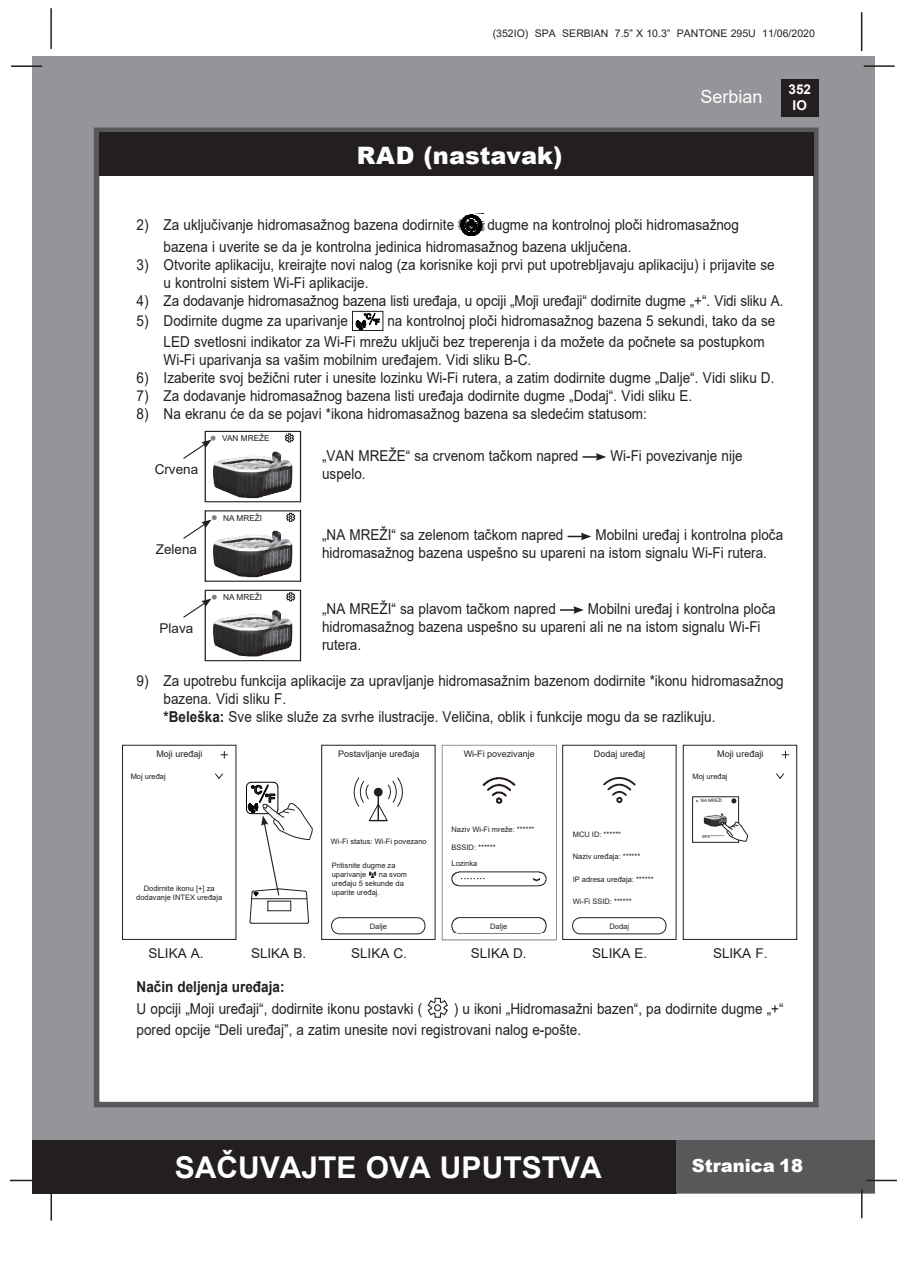
<style>
.page{position:relative;width:897px;height:1264px;background:#fff}
.page>*{position:absolute;margin:0;border:0;box-sizing:border-box;transform-origin:0 0}
.t1{font:700 30px "Arial";color:#fff}
.t2{font:900 24px "Arial";color:#fff}
.t3{font:900 18px "Arial";color:#fff}
.t4{font:18px "Arial";color:#fff}
.t5{font:15px/18px "Arial";color:#231f20;scale:.9 1}
.t6{font:700 15px "Arial";color:#231f20;scale:.9 1}
.t7{font:13.5px "Arial";color:#231f20}
.t8{font:700 13.5px/16.2px "Arial";color:#fff;text-align:center}
.t9{font:10.5px "Arial";color:#231f20}
.t10{font:9px "Arial";color:#231f20}
.t11{font:8.25px "Arial";color:#231f20}
.t12{font:7.5px/9px "Arial";color:#231f20}
.t13{font:4.5px "Arial";color:#231f20}
.t14{font:4.2px "Arial";color:#231f20}
.s1{font-weight:700}
</style>
<div class="page">
<div style="left:33px;top:56px;width:842px;height:1137px;background:#939598"></div>
<div style="left:780px;top:79px;width:38px;height:38px;background:#231f20"></div>
<hr style="left:863px;top:65px;width:31px;height:2px;background:#231f20">
<hr style="left:50px;top:8px;width:2px;height:41px;background:#231f20">
<hr style="left:860px;top:12px;width:2px;height:39px;background:#231f20">
<div style="left:33px;top:1140px;width:644px;height:53px;background:#231f20"></div>
<div style="left:676px;top:1140px;width:199px;height:53px;background:#57585a"></div>
<hr style="left:865px;top:1179px;width:31px;height:2px;background:#231f20">
<hr style="left:860px;top:1189px;width:2px;height:29px;background:#231f20">
<hr style="left:50px;top:1190px;width:2px;height:30px;background:#231f20">
<hr style="left:10px;top:1179px;width:31px;height:2px;background:#231f20">
<hr style="left:11px;top:65px;width:31px;height:2px;background:#231f20">
<div style="left:94px;top:128px;width:724px;height:979px;background:#fff;border:6px solid #57585a"></div>
<div style="left:99px;top:132px;width:714px;height:44px;background:#231f20"></div>
<svg style="left:458px;top:214px;width:25px;height:22px"></svg>
<div style="left:461px;top:215px;width:20px;height:20px;border:1px solid #000;border-radius:50%"></div>
<div style="left:463px;top:217px;width:16px;height:16px;border:1px solid #000;border-radius:50%"></div>
<div style="left:352px;top:311px;width:31px;height:20px;border:1px solid #231f20"></div>
<svg style="left:356px;top:313px;width:23px;height:17px"></svg>
<svg style="left:582px;top:453px;width:24px;height:8px"></svg>
<svg style="left:567px;top:532px;width:24px;height:8px"></svg>
<svg style="left:560px;top:606px;width:23px;height:8px"></svg>
<svg style="left:427px;top:997px;width:21px;height:21px"></svg>
<img style="left:441px;top:744px;width:116px;height:197px">
<svg style="left:603px;top:777px;width:33px;height:26px"></svg>
<div style="left:572px;top:917px;width:94px;height:17px;border:1px solid #231f20;border-radius:8px"></div>
<div style="left:562px;top:745px;width:114px;height:194px;border:1px solid #231f20"></div>
<div style="left:331px;top:917px;width:94px;height:17px;border:1px solid #231f20;border-radius:8px"></div>
<div style="left:321px;top:745px;width:114px;height:194px;border:1px solid #231f20"></div>
<svg style="left:353px;top:777px;width:50px;height:44px"></svg>
<svg style="left:368px;top:871px;width:8px;height:7px"></svg>
<svg style="left:246px;top:782px;width:67px;height:142px"></svg>
<div style="left:122px;top:745px;width:114px;height:194px;border:1px solid #231f20"></div>
<svg style="left:220px;top:751px;width:8px;height:7px"></svg>
<svg style="left:215px;top:773px;width:8px;height:6px"></svg>
<svg style="left:731px;top:798px;width:5px;height:5px"></svg>
<div style="left:692px;top:796px;width:46px;height:46px;border:1px solid #231f20"></div>
<img style="left:703px;top:813px;width:23px;height:13px">
<div style="left:683px;top:745px;width:113px;height:194px;border:1px solid #231f20"></div>
<svg style="left:720px;top:821px;width:28px;height:20px"></svg>
<svg style="left:781px;top:751px;width:8px;height:7px"></svg>
<svg style="left:776px;top:773px;width:8px;height:6px"></svg>
<div style="left:204px;top:510px;width:97px;height:72px;border:1px solid #231f20"></div>
<svg style="left:183px;top:511px;width:117px;height:70px"></svg>
<div style="left:204px;top:590px;width:97px;height:71px;border:1px solid #231f20"></div>
<svg style="left:183px;top:590px;width:117px;height:70px"></svg>
<svg style="left:183px;top:431px;width:117px;height:71px"></svg>
<p class="t9" style="left:492px;top:26px;width:323px">(352IO) SPA SERBIAN 7.5” X 10.3” PANTONE 295U 11/06/2020</p>
<p class="t2" style="left:356px;top:138px;width:207px">RAD (nastavak)</p>
<p class="t4" style="left:700px;top:84px;width:64px">Serbian</p>
<p class="t8" style="left:788px;top:81px;width:24px">352<br>IO</p>
<p class="t5" style="left:137px;top:216px;width:354px">2) Za uključivanje hidromasažnog bazena dodirnite</p>
<p class="t5" style="left:164px;top:214px;width:640px;line-height:21.5px;text-indent:324px">dugme na kontrolnoj ploči hidromasažnog bazena i uverite se da je kontrolna jedinica hidromasažnog bazena uključena.</p>
<p class="t5" style="left:164px;top:255px;width:680px;text-indent:-27px">3) Otvorite aplikaciju, kreirajte novi nalog (za korisnike koji prvi put upotrebljavaju aplikaciju) i prijavite se u kontrolni sistem Wi-Fi aplikacije.</p>
<p class="t5" style="left:137px;top:291px;width:720px">4) Za dodavanje hidromasažnog bazena listi uređaja, u opciji „Moji uređaji“ dodirnite dugme „+“. Vidi sliku A.</p>
<p class="t5" style="left:137px;top:312px;width:236px">5) Dodirnite dugme za uparivanje</p>
<p class="t5" style="left:164px;top:311px;width:681px;line-height:20.4px;text-indent:224px">na kontrolnoj ploči hidromasažnog bazena 5 sekundi, tako da se<br>LED svetlosni indikator za Wi-Fi mrežu uključi bez treperenja i da možete da počnete sa postupkom</p>
<p class="t5" style="left:164px;top:350px;width:410px">Wi-Fi uparivanja sa vašim mobilnim uređajem. Vidi sliku B-C.</p>
<p class="t5" style="left:137px;top:368px;width:710px">6) Izaberite svoj bežični ruter i unesite lozinku Wi-Fi rutera, a zatim dodirnite dugme „Dalje“. Vidi sliku D.</p>
<p class="t5" style="left:137px;top:386px;width:619px">7) Za dodavanje hidromasažnog bazena listi uređaja dodirnite dugme „Dodaj“. Vidi sliku E.</p>
<p class="t5" style="left:137px;top:404px;width:568px">8) Na ekranu će da se pojavi *ikona hidromasažnog bazena sa sledećim statusom:</p>
<p class="t5" style="left:322px;top:446px;width:286px">„VAN MREŽE“ sa crvenom tačkom napred</p>
<p class="t5" style="left:610px;top:446px;width:148px">Wi-Fi povezivanje nije</p>
<p class="t5" style="left:322px;top:464px;width:50px">uspelo.</p>
<p class="t11" style="left:222px;top:433px;width:49px">VAN MREŽE</p>
<p class="t7" style="left:155px;top:460px;width:45px">Crvena</p>
<p class="t11" style="left:223px;top:512px;width:40px">NA MREŽI</p>
<p class="t5" style="left:322px;top:526px;width:269px">„NA MREŽI“ sa zelenom tačkom napred</p>
<p class="t5" style="left:322px;top:526px;width:514px;text-indent:273px">Mobilni uređaj i kontrolna ploča hidromasažnog bazena uspešno su upareni na istom signalu Wi-Fi rutera.</p>
<p class="t5" style="left:322px;top:599px;width:261px">„NA MREŽI“ sa plavom tačkom napred</p>
<p class="t7" style="left:156px;top:540px;width:43px">Zelena</p>
<p class="t11" style="left:223px;top:591px;width:40px">NA MREŽI</p>
<p class="t5" style="left:322px;top:599px;width:505px;text-indent:266px">Mobilni uređaj i kontrolna ploča hidromasažnog bazena uspešno su upareni ali ne na istom signalu Wi-Fi rutera.</p>
<p class="t5" style="left:164px;top:671px;width:690px;text-indent:-27px">9) Za upotrebu funkcija aplikacije za upravljanje hidromasažnim bazenom dodirnite *ikonu hidromasažnog bazena. Vidi sliku F.</p>
<p class="t5" style="left:164px;top:707px;width:614px"><span class="s1">*Beleška:</span> Sve slike služe za svrhe ilustracije. Veličina, oblik i funkcije mogu da se razlikuju.</p>
<p class="t7" style="left:159px;top:619px;width:35px">Plava</p>
<p class="t10" style="left:156px;top:748px;width:48px">Moji uređaji</p>
<p class="t12" style="left:131px;top:772px;width:37px">Moj uređaj</p>
<p class="t12" style="left:136px;top:884px;width:87px;text-align:center">Dodirnite ikonu [+] za dodavanje INTEX uređaja</p>
<p class="t10" style="left:338px;top:748px;width:83px">Postavljanje uređaja</p>
<p class="t10" style="left:463px;top:748px;width:73px">Wi-Fi povezivanje</p>
<p class="t12" style="left:331px;top:837px;width:97px">Wi-Fi status: Wi-Fi povezano</p>
<p class="t12" style="left:331px;top:860px;width:65px">Pritisnite dugme za uparivanje</p>
<p class="t12" style="left:331px;top:869px;width:77px;text-indent:47px">na svom uređaju 5 sekunde da uparite uređaj.</p>
<p class="t12" style="left:370px;top:921px;width:19px">Dalje</p>
<p class="t12" style="left:451px;top:824px;width:84px">Naziv Wi-Fi mreže: ******</p>
<p class="t12" style="left:451px;top:842px;width:46px">BSSID: ******</p>
<p class="t12" style="left:451px;top:858px;width:27px">Lozinka</p>
<p class="t12" style="left:490px;top:921px;width:19px">Dalje</p>
<p class="t10" style="left:594px;top:748px;width:53px">Dodaj uređaj</p>
<p class="t12" style="left:572px;top:830px;width:50px">MCU ID: ******</p>
<p class="t12" style="left:572px;top:852px;width:69px">Naziv uređaja: ******</p>
<p class="t12" style="left:572px;top:874px;width:82px">IP adresa uređaja: ******</p>
<p class="t12" style="left:572px;top:896px;width:60px">Wi-Fi SSID: ******</p>
<p class="t12" style="left:609px;top:921px;width:21px">Dodaj</p>
<p class="t10" style="left:717px;top:748px;width:48px">Moji uređaji</p>
<p class="t12" style="left:692px;top:772px;width:37px">Moj uređaj</p>
<p class="t13" style="left:700px;top:798px;width:23px">NA MREŽI</p>
<p class="t14" style="left:702px;top:834px;width:24px">SPA********</p>
<p class="t7" style="left:148px;top:944px;width:57px">SLIKA A.</p>
<p class="t7" style="left:251px;top:944px;width:57px">SLIKA B.</p>
<p class="t7" style="left:351px;top:944px;width:57px">SLIKA C.</p>
<p class="t7" style="left:470px;top:944px;width:57px">SLIKA D.</p>
<p class="t7" style="left:592px;top:944px;width:57px">SLIKA E.</p>
<p class="t7" style="left:713px;top:944px;width:56px">SLIKA F.</p>
<p class="t6" style="left:137px;top:976px;width:166px">Način deljenja uređaja:</p>
<p class="t5" style="left:137px;top:999px;width:319px">U opciji „Moji uređaji“, dodirnite ikonu postavki (</p>
<p class="t5" style="left:137px;top:997px;width:720px;line-height:21.6px;text-indent:317px">) u ikoni „Hidromasažni bazen“, pa dodirnite dugme „+“ pored opcije “Deli uređaj”, a zatim unesite novi registrovani nalog e-pošte.</p>
<h1 class="t1" style="left:175px;top:1146px;width:428px">SAČUVAJTE OVA UPUTSTVA</h1>
<p class="t3" style="left:691px;top:1152px;width:113px">Stranica 18</p>
</div>
